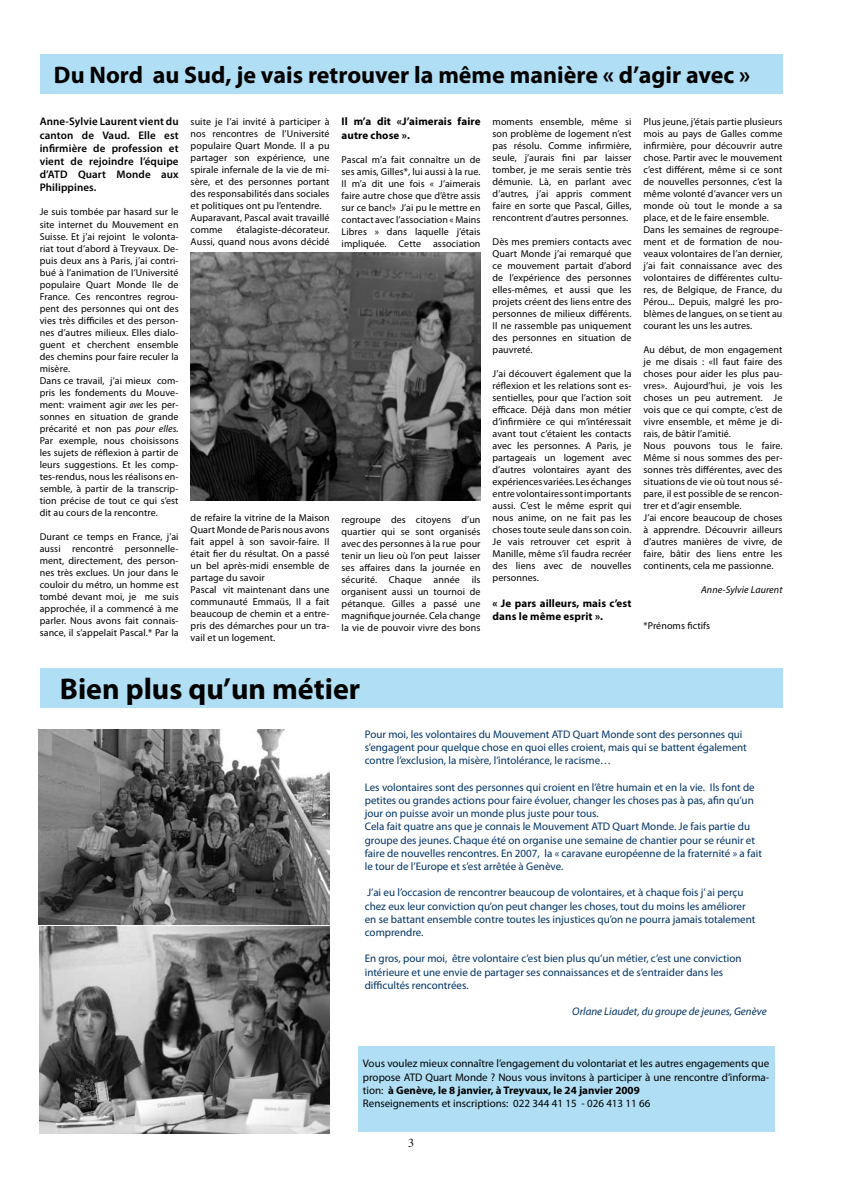
<style>
.page{position:relative;width:842px;height:1191px;background:#fff}
.page>*{position:absolute;margin:0;border:0;box-sizing:border-box;transform-origin:0 0}
.t1{font:700 30px "Myriad Pro";color:#000}
.t2{font:700 24px "Myriad Pro";color:#000}
.t3{font:12px "Times";color:#000}
.t4{font:11px/13.2px "Myriad Pro";color:#036}
.t5{font:11px/13.2px "Myriad Pro";color:#000}
.t6{font:600 11px/13.2px "Myriad Pro";letter-spacing:.01em;color:#000;text-align:justify}
.t7{font:700 11px/13.2px "Myriad Pro";letter-spacing:.01em;color:#000}
.t8{font:italic 11px "Myriad Pro";color:#036}
.t9{font:10px/12px "Myriad Pro";letter-spacing:.01em;color:#000;text-align:justify}
.t10{font:italic 10px "Myriad Pro";letter-spacing:.01em;color:#000}
.s1{font-style:italic;font-stretch:condensed}
.s2{font-style:italic}
.s3{font-weight:700}
</style>
<div class="page">
<div style="left:358px;top:1046px;width:417px;height:85px;background:#b0dff5"></div>
<div style="left:40px;top:54px;width:742px;height:40px;background:#b0dff5"></div>
<img style="left:191px;top:252px;width:289px;height:249px">
<div style="left:40px;top:668px;width:742px;height:40px;background:#b0dff5"></div>
<img style="left:38px;top:729px;width:292px;height:195px">
<img style="left:40px;top:926px;width:290px;height:207px">
<h2 class="t2" style="left:54px;top:59px;width:698px">Du Nord au Sud, je vais retrouver la même manière « d’agir avec »</h2>
<p class="t6" style="left:40px;top:115px;width:140px">Anne-Sylvie Laurent vient du canton de Vaud. Elle est infirmière de profession et vient de rejoindre l’équipe d’ATD Quart Monde aux Philippines.</p>
<p class="t9" style="left:40px;top:206px;width:140px;text-align:left">Je suis tombée par hasard sur le site internet du Mouvement en<br>Suisse. Et j’ai rejoint le volonta&shy;riat tout d’abord à Treyvaux. De&shy;puis deux ans à Paris, j’ai contri&shy;bué à l’animation de l’Université populaire Quart Monde Ile de<br>France. Ces rencontres regrou&shy;pent des personnes qui ont des vies très difficiles et des person&shy;nes d’autres milieux. Elles dialo&shy;guent et cherchent ensemble des chemins pour faire reculer la misère.<br>Dans ce travail, j’ai mieux com&shy;pris les fondements du Mouve&shy;ment: vraiment agir <span class="s1">avec</span> les per&shy;sonnes en situation de grande précarité et non pas <span class="s2">pour elles.<br></span>Par exemple, nous choisissons les sujets de réflexion à partir de leurs suggestions. Et les comp&shy;tes-rendus, nous les réalisons en&shy;semble, à partir de la transcrip&shy;tion précise de tout ce qui s’est dit au cours de la rencontre.</p>
<p class="t9" style="left:40px;top:530px;width:140px">Durant ce temps en France, j’ai aussi rencontré personnelle&shy;ment, directement, des person&shy;nes très exclues. Un jour dans le couloir du métro, un homme est tombé devant moi, je me suis approchée, il a commencé à me parler. Nous avons fait connais&shy;sance, il s’appelait Pascal.* Par la</p>
<p class="t7" style="left:342px;top:115px;width:140px">Il m’a dit «J’aimerais faire autre chose ».</p>
<p class="t9" style="left:342px;top:153px;width:140px">Pascal m’a fait connaître un de ses amis, Gilles*, lui aussi à la rue.<br>Il m’a dit une fois « J’aimerais faire autre chose que d’être assis sur ce banc!» J’ai pu le mettre en contact avec l’association « Mains Libres » dans laquelle j’étais impliquée. Cette association</p>
<p class="t9" style="left:492px;top:115px;width:140px">moments ensemble, même si son problème de logement n’est pas résolu. Comme infirmière, seule, j’aurais fini par laisser tomber, je me serais sentie très démunie. Là, en parlant avec d’autres, j’ai appris comment faire en sorte que Pascal, Gilles, rencontrent d’autres personnes.</p>
<p class="t9" style="left:492px;top:235px;width:140px">Dès mes premiers contacts avec Quart Monde j’ai remarqué que ce mouvement partait d’abord de l’expérience des personnes elles-mêmes, et aussi que les projets créent des liens entre des personnes de milieux différents.<br>Il ne rassemble pas uniquement des personnes en situation de pauvreté.</p>
<p class="t9" style="left:492px;top:367px;width:140px">J’ai découvert également que la réflexion et les relations sont es&shy;sentielles, pour que l’action soit efficace. Déjà dans mon métier d’infirmière ce qui m’intéressait avant tout c’étaient les contacts avec les personnes. A Paris, je partageais un logement avec d’autres volontaires ayant des expériences variées. Les échanges entre volontaires sont importants aussi. C’est le même esprit qui nous anime, on ne fait pas les choses toute seule dans son coin.<br>Je vais retrouver cet esprit à Manille, même s’il faudra recréer des liens avec de nouvelles personnes.</p>
<p class="t7" style="left:492px;top:596px;width:140px">« Je pars ailleurs, mais c’est dans le même esprit ».</p>
<p class="t9" style="left:643px;top:115px;width:140px;text-align:left">Plus jeune, j’étais partie plusieurs mois au pays de Galles comme infirmière, pour découvrir autre chose. Partir avec le mouvement c’est différent, même si ce sont de nouvelles personnes, c’est la même volonté d’avancer vers un monde où tout le monde a sa place, et de le faire ensemble.<br>Dans les semaines de regroupe&shy;ment et de formation de nou&shy;veaux volontaires de l’an dernier, j’ai fait connaissance avec des volontaires de différentes cultu&shy;res, de Belgique, de France, du<br>Pérou... Depuis, malgré les pro&shy;blèmes de langues, on se tient au courant les uns les autres.</p>
<p class="t9" style="left:643px;top:343px;width:140px;text-align:left">Au début, de mon engagement je me disais : «Il faut faire des choses pour aider les plus pau&shy;vres». Aujourd’hui, je vois les choses un peu autrement. Je vois que ce qui compte, c’est de vivre ensemble, et même je di&shy;rais, de bâtir l’amitié.<br>Nous pouvons tous le faire.<br>Même si nous sommes des per&shy;sonnes très différentes, avec des situations de vie où tout nous sé&shy;pare, il est possible de se rencon&shy;trer et d’agir ensemble.<br>J’ai encore beaucoup de choses à apprendre. Découvrir ailleurs d’autres manières de vivre, de faire, bâtir des liens entre les continents, cela me passionne.</p>
<p class="t10" style="left:701px;top:583px;width:83px">Anne-Sylvie Laurent</p>
<p class="t9" style="left:643px;top:619px;width:68px">*Prénoms fictifs</p>
<p class="t9" style="left:191px;top:115px;width:140px;text-align:left">suite je l’ai invité à participer à nos rencontres de l’Université populaire Quart Monde. Il a pu partager son expérience, une spirale infernale de la vie de mi&shy;sère, et des personnes portant des responsabilités dans sociales et politiques ont pu l’entendre.<br>Auparavant, Pascal avait travaillé comme</p>
<p class="t9" style="left:191px;top:223px;width:140px;text-align:right">étalagiste-décorateur.<br>Aussi, quand nous avons décidé</p>
<p class="t9" style="left:191px;top:511px;width:140px;text-align:left">de refaire la vitrine de la Maison<br>Quart Monde de Paris nous avons fait appel à son savoir-faire. Il était fier du résultat. On a passé un bel après-midi ensemble de partage du savoir<br>Pascal vit maintenant dans une communauté Emmaüs, Il a fait beaucoup de chemin et a entre&shy;pris des démarches pour un tra&shy;vail et un logement.</p>
<p class="t9" style="left:342px;top:513px;width:140px">regroupe des citoyens d’un quartier qui se sont organisés avec des personnes à la rue pour tenir un lieu où l’on peut laisser ses affaires dans la journée en sécurité. Chaque année ils organisent aussi un tournoi de pétanque. Gilles a passé une magnifique journée. Cela change la vie de pouvoir vivre des bons</p>
<h1 class="t1" style="left:60px;top:669px;width:302px">Bien plus qu’un métier</h1>
<p class="t4" style="left:365px;top:727px;width:384px">Pour moi, les volontaires du Mouvement ATD Quart Monde sont des personnes qui s’engagent pour quelque chose en quoi elles croient, mais qui se battent également contre l’exclusion, la misère, l’intolérance, le racisme…</p>
<p class="t4" style="left:365px;top:780px;width:399px">Les volontaires sont des personnes qui croient en l’être humain et en la vie. Ils font de petites ou grandes actions pour faire évoluer, changer les choses pas à pas, afin qu’un jour on puisse avoir un monde plus juste pour tous.<br>Cela fait quatre ans que je connais le Mouvement ATD Quart Monde. Je fais partie du groupe des jeunes. Chaque été on organise une semaine de chantier pour se réunir et faire de nouvelles rencontres. En 2007, la « caravane européenne de la fraternité » a fait le tour de l’Europe et s’est arrêtée à Genève.</p>
<p class="t4" style="left:365px;top:886px;width:392px">J’ai eu l’occasion de rencontrer beaucoup de volontaires, et à chaque fois j’ ai perçu chez eux leur conviction qu’on peut changer les choses, tout du moins les améliorer en se battant ensemble contre toutes les injustices qu’on ne pourra jamais totalement comprendre.</p>
<p class="t4" style="left:365px;top:952px;width:378px">En gros, pour moi, être volontaire c’est bien plus qu’un métier, c’est une conviction intérieure et une envie de partager ses connaissances et de s’entraider dans les difficultés rencontrées.</p>
<p class="t8" style="left:572px;top:1004px;width:196px">Orlane Liaudet, du groupe de jeunes, Genève</p>
<p class="t5" style="left:363px;top:1057px;width:408px">Vous voulez mieux connaître l’engagement du volontariat et les autres engagements que propose ATD Quart Monde ? Nous vous invitons à participer à une rencontre d’informa&shy;tion: <span class="s3">à Genève, le 8 janvier, à Treyvaux, le 24 janvier 2009<br></span>Renseignements et inscriptions: 022 344 41 15 - 026 413 11 66</p>
<p class="t3" style="left:408px;top:1131px;width:7px">3</p>
</div>
